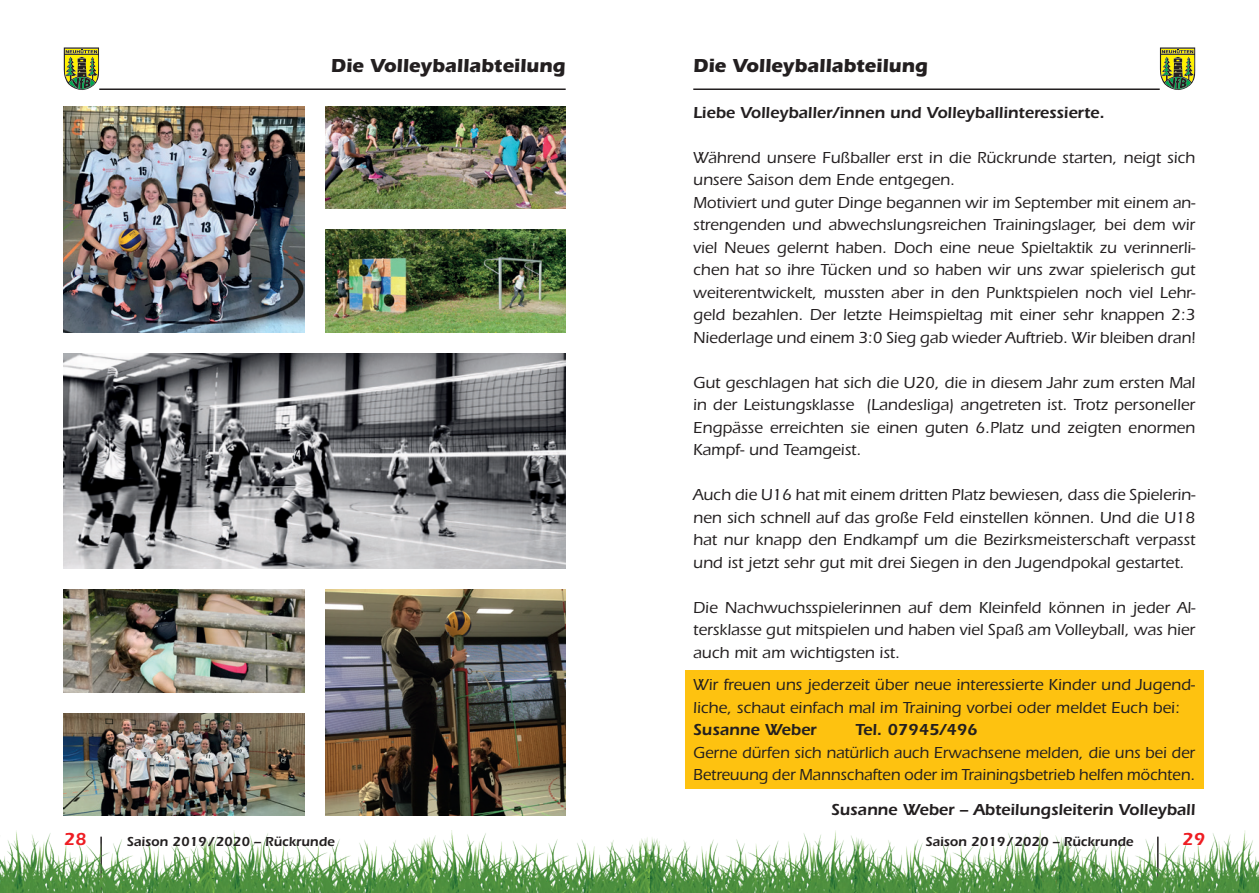
<style>
.page{position:relative;width:1259px;height:893px;background:#fff}
.page>*{position:absolute;margin:0;border:0;box-sizing:border-box;transform-origin:0 0}
.t1{font:700 19.5px "ITC Eras Std";color:#231f20}
.t2{font:600 18px "ITC Eras Std";color:#ee1d23}
.t3{font:500 16.5px/22.5px "ITC Eras Std";color:#231f20}
.t4{font:600 16.5px "ITC Eras Std";color:#231f20}
.t5{font:600 13.5px "ITC Eras Std";color:#231f20}
</style>
<div class="page">
<img style="left:0;top:831px;width:1259px;height:62px">
<hr style="left:99px;top:88px;width:467px;height:2px;background:#231f20">
<hr style="left:693px;top:88px;width:466px;height:2px;background:#231f20">
<svg style="left:566px;top:831px;width:63px;height:62px"></svg>
<svg style="left:629px;top:831px;width:64px;height:62px"></svg>
<svg style="left:64px;top:47px;width:35px;height:43px;background:#8c9542"></svg>
<svg style="left:1160px;top:47px;width:35px;height:43px;background:#8d9543"></svg>
<img style="left:64px;top:107px;width:240px;height:225px">
<img style="left:325px;top:590px;width:241px;height:225px">
<img style="left:64px;top:354px;width:502px;height:215px">
<img style="left:325px;top:107px;width:241px;height:102px">
<img style="left:64px;top:713px;width:240px;height:102px">
<img style="left:325px;top:230px;width:241px;height:102px">
<img style="left:64px;top:590px;width:240px;height:102px">
<div style="left:685px;top:671px;width:518px;height:118px;background:#fec210"></div>
<p class="t1" style="left:331px;top:54px;width:236px">Die Volleyballabteilung</p>
<p class="t1" style="left:693px;top:54px;width:236px">Die Volleyballabteilung</p>
<p class="t4" style="left:693px;top:103px;width:413px">Liebe Volleyballer/innen und Volleyballinteressierte.</p>
<p class="t3" style="left:693px;top:146px;width:504px">Während unsere Fußballer erst in die Rückrunde starten, neigt sich unsere Saison dem Ende entgegen.<br>Motiviert und guter Dinge begannen wir im September mit einem an&shy;strengenden und abwechslungsreichen Trainingslager, bei dem wir viel Neues gelernt haben. Doch eine neue Spieltaktik zu verinnerli&shy;chen hat so ihre Tücken und so haben wir uns zwar spielerisch gut weiterentwickelt, mussten aber in den Punktspielen noch viel Lehr&shy;geld bezahlen. Der letzte Heimspieltag mit einer sehr knappen 2:3<br>Niederlage und einem 3:0 Sieg gab wieder Auftrieb. Wir bleiben dran!</p>
<p class="t3" style="left:693px;top:371px;width:503px;text-align:justify">Gut geschlagen hat sich die U20, die in diesem Jahr zum ersten Mal in der Leistungsklasse (Landesliga) angetreten ist. Trotz personeller Engpässe erreichten sie einen guten 6.Platz und zeigten enormen Kampf- und Teamgeist.</p>
<p class="t3" style="left:693px;top:484px;width:504px;text-align:justify">Auch die U16 hat mit einem dritten Platz bewiesen, dass die Spielerin&shy;nen sich schnell auf das große Feld einstellen können. Und die U18 hat nur knapp den Endkampf um die Bezirksmeisterschaft verpasst und ist jetzt sehr gut mit drei Siegen in den Jugendpokal gestartet.</p>
<p class="t3" style="left:693px;top:596px;width:504px;text-align:justify">Die Nachwuchsspielerinnen auf dem Kleinfeld können in jeder Al&shy;tersklasse gut mitspielen und haben viel Spaß am Volleyball, was hier auch mit am wichtigsten ist.</p>
<p class="t3" style="left:693px;top:674px;width:503px">Wir freuen uns jederzeit über neue interessierte Kinder und Jugend&shy;liche, schaut einfach mal im Training vorbei oder meldet Euch bei:</p>
<p class="t4" style="left:693px;top:720px;width:125px">Susanne Weber</p>
<p class="t4" style="left:855px;top:720px;width:124px">Tel. 07945/496</p>
<p class="t3" style="left:693px;top:741px;width:503px">Gerne dürfen sich natürlich auch Erwachsene melden, die uns bei der<br>Betreuung der Mannschaften oder im Trainingsbetrieb helfen möchten.</p>
<p class="t4" style="left:831px;top:800px;width:365px">Susanne Weber – Abteilungsleiterin Volleyball</p>
<p class="t2" style="left:64px;top:829px;width:24px">28</p>
<p class="t5" style="left:127px;top:833px;width:209px">Saison 2019/2020 – Rückrunde</p>
<p class="t5" style="left:925px;top:833px;width:209px">Saison 2019/2020 – Rückrunde</p>
<p class="t2" style="left:1182px;top:829px;width:24px">29</p>
</div>
